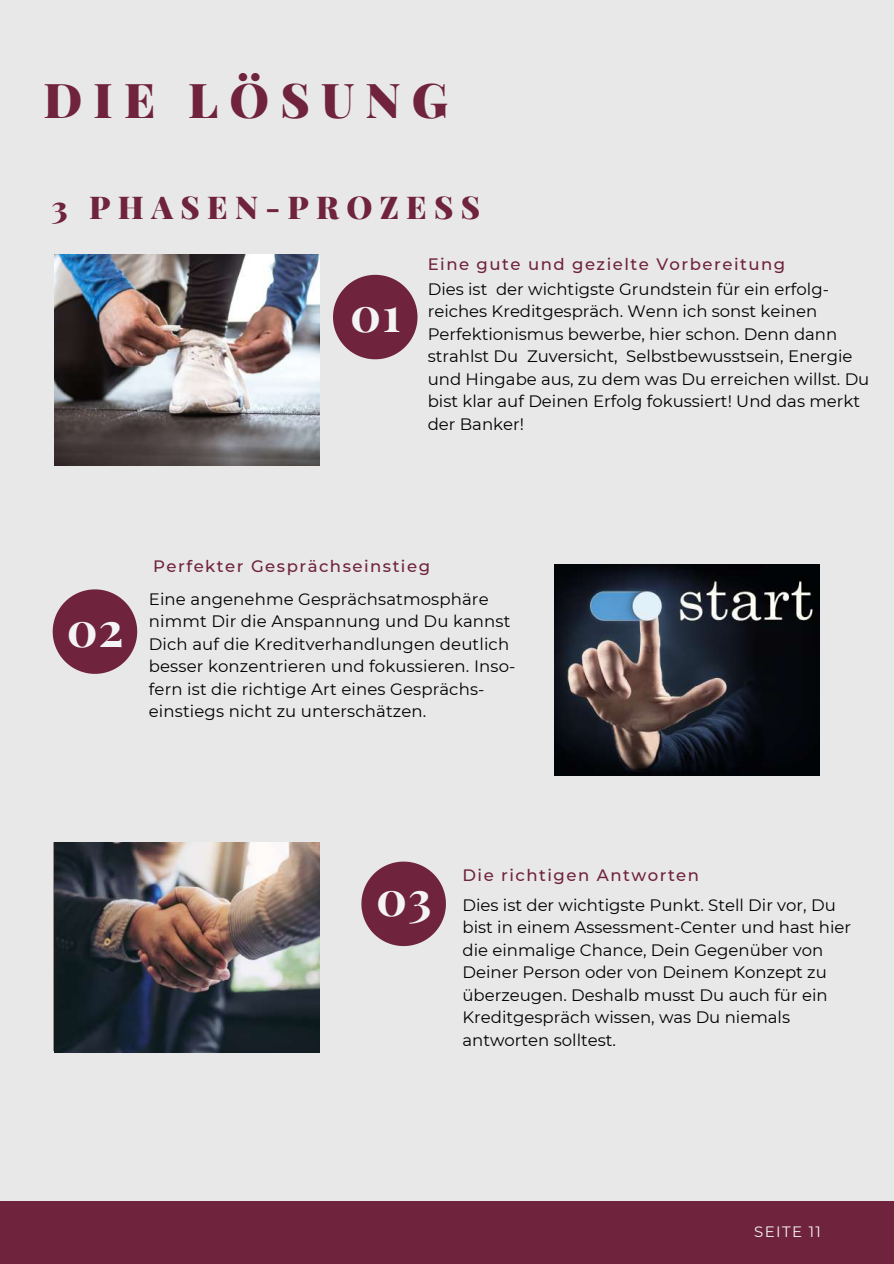
<style>
.page{position:relative;width:894px;height:1264px;background:#fff}
.page>*{position:absolute;margin:0;border:0;box-sizing:border-box;transform-origin:0 0}
.t1{font:900 48px "Playfair Display";letter-spacing:.23em;color:#6f233d}
.t2{font:700 48px "Playfair Display";color:#f4f4f6}
.t3{font:900 31.5px "Playfair Display";letter-spacing:.23em;color:#6f233d}
.t4{font:16.5px/22.5px "Montserrat";color:#000}
.t5{font:500 16.5px "Montserrat";letter-spacing:.09em;color:#6f233d}
.t6{font:15px "Montserrat";letter-spacing:.09em;color:#f4f4f6}
</style>
<div class="page">
<div style="left:0;top:0;width:893px;height:1263px;background:#e9e8e9"></div>
<img style="left:55px;top:254px;width:264px;height:211px">
<img style="left:55px;top:842px;width:264px;height:210px">
<div style="left:0;top:1201px;width:893px;height:62px;background:#6f233d"></div>
<svg style="left:361px;top:861px;width:85px;height:85px"></svg>
<svg style="left:333px;top:275px;width:84px;height:84px"></svg>
<svg style="left:53px;top:589px;width:84px;height:85px"></svg>
<img style="left:554px;top:564px;width:264px;height:211px">
<h1 class="t1" style="left:43px;top:66px;width:406px">DIE LÖSUNG</h1>
<h2 class="t3" style="left:51px;top:184px;width:430px">3 PHASEN-PROZESS</h2>
<h1 class="t2" style="left:350px;top:280px;width:52px">01</h1>
<p class="t5" style="left:427px;top:254px;width:359px">Eine gute und gezielte Vorbereitung</p>
<p class="t4" style="left:427px;top:278px;width:443px">Dies ist der wichtigste Grundstein für ein erfolg&shy;reiches Kreditgespräch. Wenn ich sonst keinen Perfektionismus bewerbe, hier schon. Denn dann strahlst Du Zuversicht, Selbstbewusstsein, Energie und Hingabe aus, zu dem was Du erreichen willst. Du bist klar auf Deinen Erfolg fokussiert! Und das merkt der Banker!</p>
<h1 class="t2" style="left:67px;top:595px;width:58px">02</h1>
<p class="t5" style="left:153px;top:556px;width:278px">Perfekter Gesprächseinstieg</p>
<p class="t4" style="left:149px;top:587px;width:368px">Eine angenehme Gesprächsatmosphäre nimmt Dir die Anspannung und Du kannst Dich auf die Kreditverhandlungen deutlich besser konzentrieren und fokussieren. Inso&shy;fern ist die richtige Art eines Gesprächs&shy;einstiegs nicht zu unterschätzen.</p>
<h1 class="t2" style="left:376px;top:864px;width:57px">03</h1>
<p class="t5" style="left:462px;top:865px;width:238px">Die richtigen Antworten</p>
<p class="t4" style="left:462px;top:893px;width:390px">Dies ist der wichtigste Punkt. Stell Dir vor, Du bist in einem Assessment-Center und hast hier die einmalige Chance, Dein Gegenüber von Deiner Person oder von Deinem Konzept zu überzeugen. Deshalb musst Du auch für ein Kreditgespräch wissen, was Du niemals antworten solltest.</p>
<p class="t6" style="left:754px;top:1222px;width:68px">SEITE 11</p>
</div>
